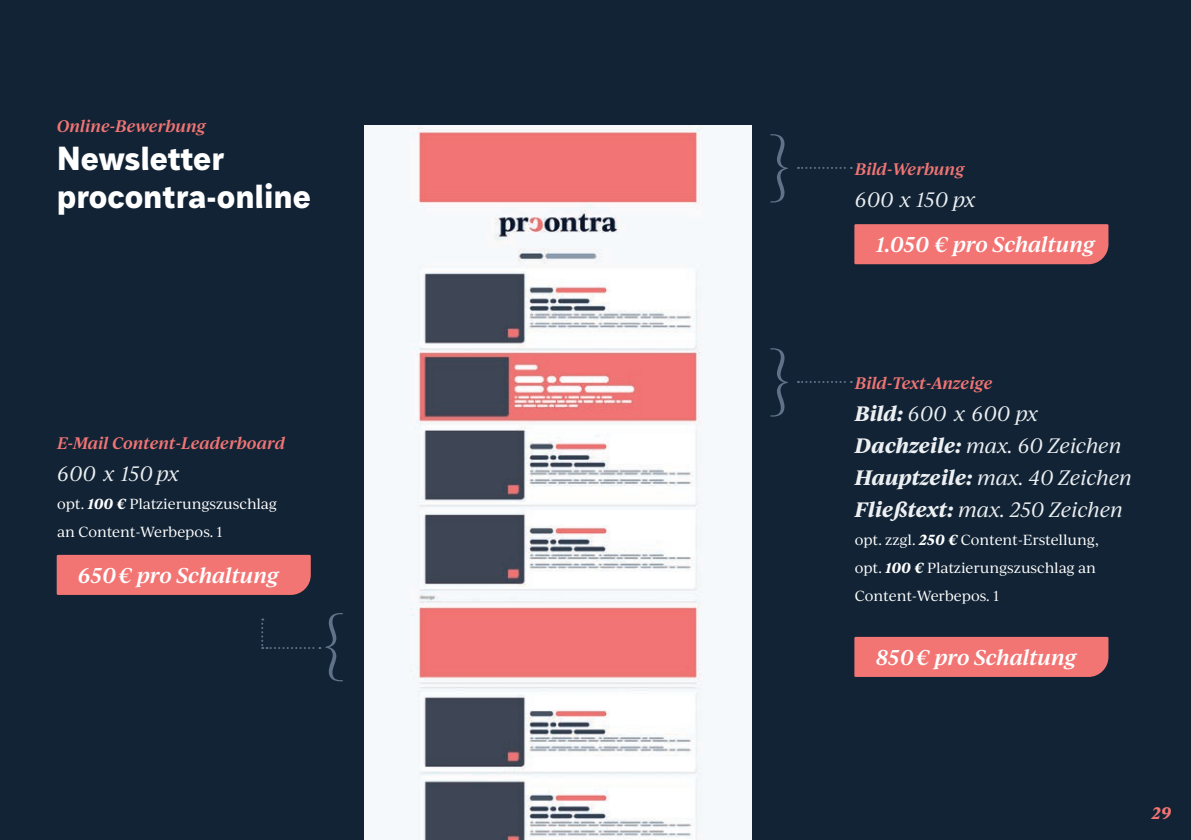
<style>
.page{position:relative;width:1191px;height:840px;background:#fff}
.page>*{position:absolute;margin:0;border:0;box-sizing:border-box;transform-origin:0 0}
.t1{font:300 72px "Ivy Journal";color:#607287}
.t2{font:700 32px/38.4px "Ivy Style Sans";color:#fff}
.t3{font:italic 600 20.6px "Ivy Journal";letter-spacing:-.015em;color:#fff}
.t4{font:italic 20px/32px "Ivy Journal";color:#edf0f2}
.t5{font:italic 600 16px "Ivy Journal";letter-spacing:-.01em;color:#f27574}
.t6{font:italic 700 16px "Ivy Journal";color:#f27574}
.t7{font:14px/28px "Ivy Journal";letter-spacing:-.01em;color:#fff}
.s1{font-weight:700;font-style:italic}
.s2{font-weight:700}
</style>
<div class="page">
<div style="left:0;top:0;width:1191px;height:839px;background:#112335"></div>
<div style="left:854px;top:224px;width:254px;height:40px;background:#f27574"></div>
<div style="left:854px;top:636px;width:254px;height:40px;background:#f27574"></div>
<div style="left:57px;top:554px;width:254px;height:40px;background:#f27574"></div>
<svg style="left:798px;top:167px;width:54px;height:2px"></svg>
<svg style="left:798px;top:381px;width:54px;height:2px"></svg>
<div style="left:261px;top:618px;width:59px;height:30px;background:#112335"></div>
<img style="left:365px;top:126px;width:387px;height:713px">
<p class="t5" style="left:57px;top:114px;width:151px">Online-Bewerbung</p>
<h2 class="t2" style="left:57px;top:137px;width:256px">Newsletter procontra-online</h2>
<p class="t5" style="left:57px;top:430px;width:229px">E-Mail Content-Leaderboard</p>
<h3 class="t4" style="left:57px;top:456px;width:123px">600 x 150 px</h3>
<p class="t7" style="left:57px;top:488px;width:221px">opt. <span class="s1">100 €</span> Platzierungszuschlag an Content-Werbepos. 1</p>
<h3 class="t3" style="left:78px;top:560px;width:203px">650€ pro Schaltung</h3>
<h1 class="t1" style="left:322px;top:592px;width:27px">{</h1>
<h1 class="t1" style="left:766px;top:114px;width:27px">}</h1>
<h1 class="t1" style="left:766px;top:328px;width:27px">}</h1>
<p class="t5" style="left:855px;top:157px;width:111px">Bild-Werbung</p>
<h3 class="t4" style="left:855px;top:182px;width:122px">600 x 150 px</h3>
<h3 class="t3" style="left:875px;top:229px;width:221px">1.050 € pro Schaltung</h3>
<p class="t5" style="left:855px;top:371px;width:139px">Bild-Text-Anzeige</p>
<h3 class="t4" style="left:855px;top:396px;width:278px"><span class="s2">Bild:</span> 600 x 600 px<br><span class="s2">Dachzeile:</span> max. 60 Zeichen<br><span class="s2">Hauptzeile:</span> max. 40 Zeichen<br><span class="s2">Fließtext:</span> max. 250 Zeichen</h3>
<p class="t7" style="left:855px;top:525px;width:245px">opt. zzgl. <span class="s1">250 €</span> Content-Erstellung, opt. <span class="s1">100 €</span> Platzierungszuschlag an<br>Content-Werbepos. 1</p>
<h3 class="t3" style="left:875px;top:642px;width:202px">850€ pro Schaltung</h3>
<p class="t6" style="left:1151px;top:800px;width:21px">29</p>
</div>
